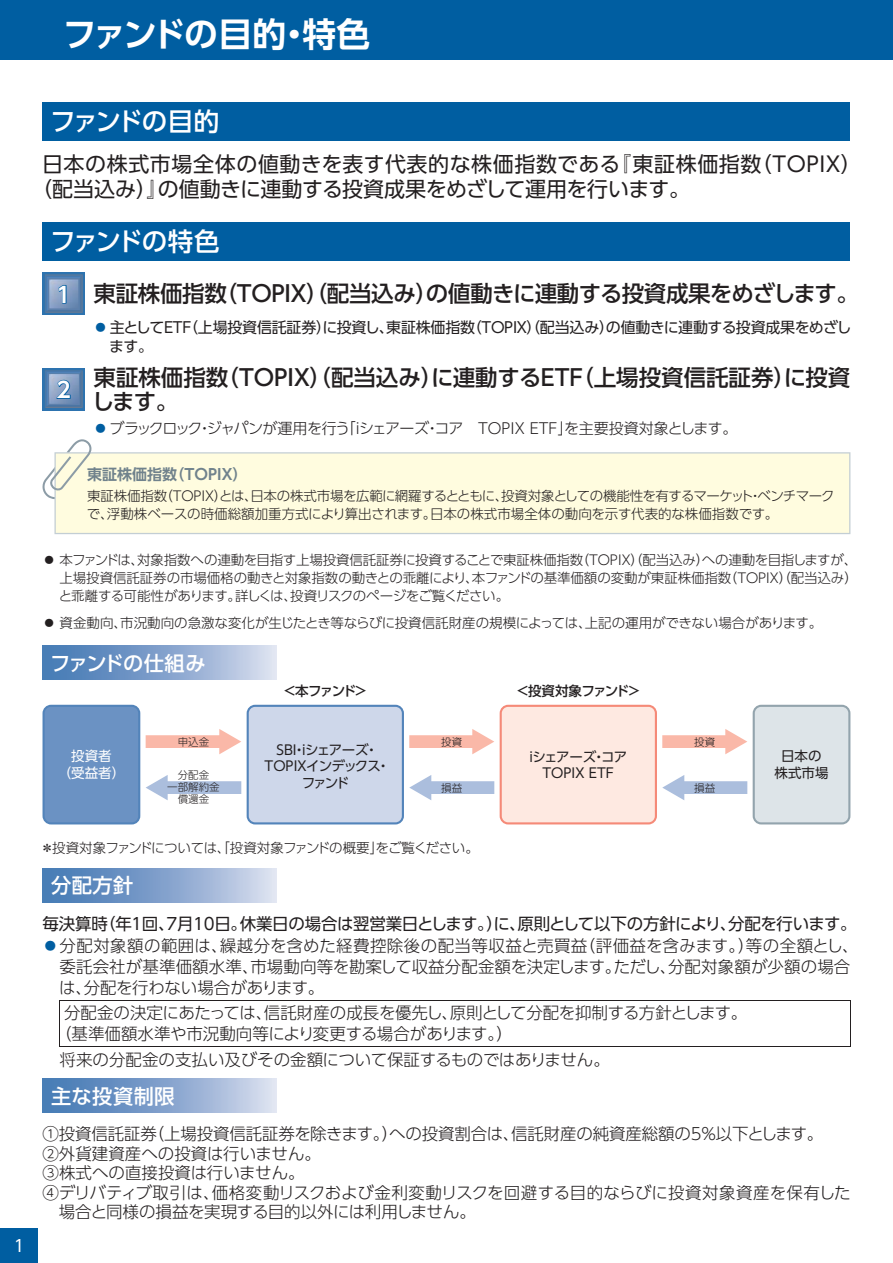
<style>
.page{position:relative;width:893px;height:1263px;background:#fff}
.page>*{position:absolute;margin:0;border:0;box-sizing:border-box;transform-origin:0 0}
.t1{font:33.75px "UD Shin Go Pro De Bold 90 pv RKSJ H";letter-spacing:-.04em;color:#fff}
.t2{font:25.5px "UD Shin Go Pro Medium 90 pv RKSJ H";letter-spacing:-.07em;color:#fff}
.t3{font:22.5px/24px "UD Shin Go Pro Medium 90 pv RKSJ H";letter-spacing:-.015em;color:#231f20}
.t4{font:21.6px "UD Shin Go Pro De Bold 90 pv RKSJ H";color:#fff}
.t5{font:21px/25.5px "UD Shin Go Pro Regular 90 pv RKSJ H";letter-spacing:.01em;color:#231f20}
.t6{font:20.25px "UD Shin Go Pro Medium 90 pv RKSJ H";letter-spacing:.025em;color:#fff}
.t7{font:20.25px "UD Shin Go Pro Medium 90 pv RKSJ H";letter-spacing:-.035em;color:#fff}
.t8{font:16.5px/21px "UD Shin Go Pro Light 90 pv RKSJ H";color:#231f20}
.t9{font:16.5px "UD Shin Go Pro Regular 90 pv RKSJ H";letter-spacing:-.025em;color:#231f20}
.t10{font:16.5px "UD Shin Go Pro Regular 90 pv RKSJ H";color:#fff}
.t11{font:15px/19.5px "UD Shin Go Pro Regular 90 pv RKSJ H";letter-spacing:-.02em;color:#231f20}
.t12{font:15px "UD Shin Go Pro Light 90 pv RKSJ H";letter-spacing:-.03em;color:#231f20}
.t13{font:15px "UD Shin Go Pro De Bold 90 pv RKSJ H";color:#70828c}
.t14{font:13.5px/18px "UD Shin Go Pro Light 90 pv RKSJ H";letter-spacing:-.015em;color:#231f20;text-align:justify}
.t15{font:13.5px "UD Shin Go Pro Light 90 pv RKSJ H";letter-spacing:-.045em;color:#231f20}
.t16{font:13.5px/16.5px "UD Shin Go Pro Regular 90 pv RKSJ H";letter-spacing:-.04em;color:#231f20;text-align:center}
.t17{font:13.5px/16.5px "UD Shin Go Pro Regular 90 pv RKSJ H";letter-spacing:-.015em;color:#231f20;text-align:center}
.t18{font:13.5px "UD Shin Go Pro Medium 90 pv RKSJ H";letter-spacing:-.04em;color:#231f20}
.t19{font:13.5px/16.5px "UD Shin Go Pro Regular 90 pv RKSJ H";color:#fff;text-align:center}
.t20{font:13.5px "UD Shin Go Pro Medium 90 pv RKSJ H";letter-spacing:-.13em;color:#231f20}
.t21{font:10.5px/12px "UD Shin Go Pro Light 90 pv RKSJ H";color:#231f20;text-align:center}
.s1{font-family:"Gothic MB101 Pro Light 90 pv RKSJ H";color:#005ea1}
.s2{font-family:"Gothic MB101 Pro Light 90 pv RKSJ H"}
</style>
<div class="page">
<div style="left:43px;top:102px;width:807px;height:38px;background:#005ea1"></div>
<div style="left:43px;top:222px;width:807px;height:39px;background:#005ea1"></div>
<div style="left:146px;top:735px;width:77px;height:13px;background:#fab8a8"></div>
<svg style="left:219px;top:729px;width:22px;height:25px"></svg>
<div style="left:164px;top:781px;width:77px;height:13px;background:#abbedd"></div>
<svg style="left:146px;top:775px;width:22px;height:25px"></svg>
<div style="left:409px;top:735px;width:67px;height:13px;background:#fab8a8"></div>
<svg style="left:472px;top:729px;width:22px;height:25px"></svg>
<div style="left:428px;top:781px;width:66px;height:13px;background:#abbedd"></div>
<svg style="left:247px;top:705px;width:184px;height:119px;background:#ced7e9"></svg>
<div style="left:662px;top:735px;width:67px;height:13px;background:#fab8a8"></div>
<svg style="left:725px;top:729px;width:22px;height:25px"></svg>
<div style="left:681px;top:781px;width:66px;height:13px;background:#abbedd"></div>
<svg style="left:500px;top:705px;width:184px;height:119px;background:#fce6df"></svg>
<svg style="left:753px;top:705px;width:97px;height:119px;background:#d8dfe4"></svg>
<svg style="left:43px;top:705px;width:97px;height:119px;background:#6991c2"></svg>
<hr style="left:60px;top:1000px;width:791px;height:1px;background:#231f20">
<hr style="left:60px;top:1001px;width:1px;height:45px;background:#231f20">
<hr style="left:850px;top:1001px;width:1px;height:45px;background:#231f20">
<hr style="left:60px;top:1046px;width:791px;height:1px;background:#231f20">
<div style="left:43px;top:273px;width:42px;height:42px;background:linear-gradient(to right,#2d73af,#2d73af)"></div>
<svg style="left:45px;top:275px;width:38px;height:38px"></svg>
<div style="left:43px;top:368px;width:42px;height:42px;background:#2d73af"></div>
<svg style="left:45px;top:370px;width:38px;height:38px"></svg>
<div style="left:54px;top:452px;width:796px;height:82px;background:#fffcdf"></div>
<svg style="left:43px;top:439px;width:49px;height:60px"></svg>
<div style="left:43px;top:646px;width:233px;height:34px;background:linear-gradient(to right,#3a71b0,#d4d9ec)"></div>
<div style="left:43px;top:868px;width:233px;height:34px;background:linear-gradient(to right,#3a71b0,#d4d9ec)"></div>
<div style="left:43px;top:1079px;width:233px;height:34px;background:linear-gradient(to right,#3a71b0,#d4d9ec)"></div>
<div style="left:0;top:1228px;width:38px;height:34px;background:#005ea1"></div>
<div style="left:0;top:0;width:893px;height:60px;background:#005ea1"></div>
<h1 class="t1" style="left:63px;top:21px;width:309px">ファンドの目的・特色</h1>
<p class="t10" style="left:14px;top:1239px;width:12px">1</p>
<h2 class="t2" style="left:50px;top:112px;width:171px">ファンドの目的</h2>
<p class="t5" style="left:31px;top:154px;width:832px;text-indent:11px">日本の株式市場全体の値動きを表す代表的な株価指数である『東証株価指数（TOPIX）（配当込み）』の値動きに連動する投資成果をめざして運用を行います。</p>
<h2 class="t2" style="left:50px;top:232px;width:171px">ファンドの特色</h2>
<h3 class="t3" style="left:94px;top:285px;width:767px">東証株価指数（TOPIX）（配当込み）の値動きに連動する投資成果をめざします。</h3>
<p class="t11" style="left:109px;top:319px;width:744px;text-indent:-16px"><span class="s1">●</span>主としてETF（上場投資信託証券）に投資し、東証株価指数（TOPIX）（配当込み）の値動きに連動する投資成果をめざします。</p>
<h3 class="t3" style="left:92px;top:368px;width:760px">東証株価指数（TOPIX）（配当込み）に連動するETF（上場投資信託証券）に投資します。</h3>
<p class="t12" style="left:93px;top:423px;width:646px"><span class="s1">●</span>ブラックロック・ジャパンが運用を行う「iシェアーズ・コア　TOPIX ETF」を主要投資対象とします。</p>
<h3 class="t4" style="left:57px;top:287px;width:16px">1</h3>
<h3 class="t4" style="left:57px;top:382px;width:16px">2</h3>
<p class="t13" style="left:87px;top:469px;width:162px">東証株価指数（TOPIX）</p>
<p class="t14" style="left:87px;top:489px;width:749px">東証株価指数（TOPIX）とは、日本の株式市場を広範に網羅するとともに、投資対象としての機能性を有するマーケット・ベンチマークで、浮動株ベースの時価総額加重方式により算出されます。日本の株式市場全体の動向を示す代表的な株価指数です。</p>
<p class="t14" style="left:59px;top:553px;width:801px;text-indent:-16px"><span class="s2">●</span> 本ファンドは、対象指数への連動を目指す上場投資信託証券に投資することで東証株価指数（ＴＯＰＩＸ）（配当込み）への連動を目指しますが、上場投資信託証券の市場価格の動きと対象指数の動きとの乖離により、本ファンドの基準価額の変動が東証株価指数（ＴＯＰＩＸ）（配当込み）と乖離する可能性があります。詳しくは、投資リスクのページをご覧ください。</p>
<p class="t14" style="left:43px;top:615px;width:781px"><span class="s2">●</span> 資金動向、市況動向の急激な変化が生じたとき等ならびに投資信託財産の規模によっては、上記の運用ができない場合があります。</p>
<p class="t7" style="left:50px;top:655px;width:157px">ファンドの仕組み</p>
<p class="t19" style="left:58px;top:750px;width:69px">投資者<br>（受益者）</p>
<p class="t21" style="left:178px;top:737px;width:33px">申込金</p>
<p class="t21" style="left:167px;top:770px;width:54px">分配金<br>一部解約金償還金</p>
<p class="t20" style="left:283px;top:686px;width:86px">＜本ファンド＞</p>
<p class="t18" style="left:516px;top:686px;width:127px">＜投資対象ファンド＞</p>
<p class="t21" style="left:441px;top:737px;width:22px">投資</p>
<p class="t21" style="left:441px;top:783px;width:22px">損益</p>
<p class="t21" style="left:694px;top:737px;width:22px">投資</p>
<p class="t21" style="left:694px;top:783px;width:22px">損益</p>
<p class="t16" style="left:265px;top:743px;width:127px">SBI・iシェアーズ・<br>TOPIXインデックス・ファンド</p>
<p class="t17" style="left:529px;top:750px;width:99px">iシェアーズ・コア<br>TOPIX ETF</p>
<p class="t17" style="left:775px;top:750px;width:56px">日本の株式市場</p>
<p class="t15" style="left:41px;top:843px;width:440px">＊投資対象ファンドについては、「投資対象ファンドの概要」をご覧ください。</p>
<p class="t6" style="left:51px;top:877px;width:84px">分配方針</p>
<p class="t9" style="left:43px;top:917px;width:815px">毎決算時（年１回、7月10日。休業日の場合は翌営業日とします。）に、原則として以下の方針により、分配を行います。</p>
<p class="t8" style="left:59px;top:937px;width:801px;text-indent:-17px"><span class="s1">●</span>分配対象額の範囲は、繰越分を含めた経費控除後の配当等収益と売買益（評価益を含みます。）等の全額とし、委託会社が基準価額水準、市場動向等を勘案して収益分配金額を決定します。ただし、分配対象額が少額の場合は、分配を行わない場合があります。</p>
<p class="t8" style="left:55px;top:1005px;width:694px;text-indent:9px">分配金の決定にあたっては、信託財産の成長を優先し、原則として分配を抑制する方針とします。（基準価額水準や市況動向等により変更する場合があります。）</p>
<p class="t8" style="left:60px;top:1051px;width:552px">将来の分配金の支払い及びその金額について保証するものではありません。</p>
<p class="t6" style="left:51px;top:1088px;width:125px">主な投資制限</p>
<p class="t8" style="left:43px;top:1126px;width:782px">① 投資信託証券（上場投資信託証券を除きます。）への投資割合は、信託財産の純資産総額の5％以下とします。</p>
<p class="t8" style="left:43px;top:1145px;width:280px">②外貨建資産への投資は行いません。</p>
<p class="t8" style="left:43px;top:1165px;width:264px">③株式への直接投資は行いません。</p>
<p class="t8" style="left:43px;top:1184px;width:810px">④ デリバティブ取引は、価格変動リスクおよび金利変動リスクを回避する目的ならびに投資対象資産を保有した</p>
<p class="t8" style="left:59px;top:1204px;width:419px">場合と同様の損益を実現する目的以外には利用しません。</p>
</div>
